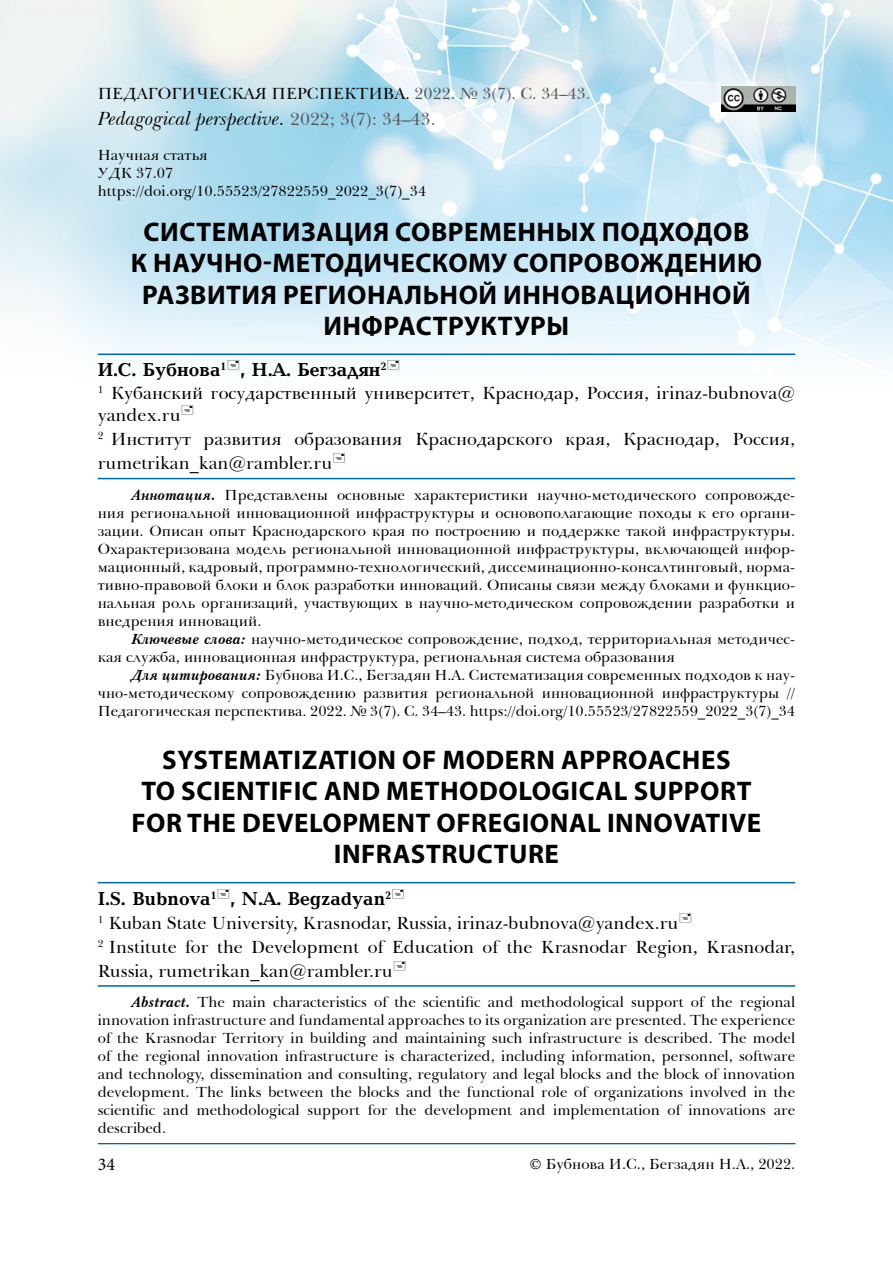
<style>
.page{position:relative;width:893px;height:1263px;background:#fff}
.page>*{position:absolute;margin:0;border:0;box-sizing:border-box;transform-origin:0 0}
.t1{font:700 27px/31.5px "Myriad Pro";letter-spacing:.02em;color:#000;text-align:center}
.t2{font:italic 19.5px "Baskerville BT";color:#000}
.t3{font:18px/23.5px "Baskerville BT";color:#000}
.t4{font:700 18px "Baltica";color:#000}
.t5{font:18px "Minion Pro";color:#000}
.t6{font:16.5px "Baskerville BT";color:#000}
.t7{font:15px/18px "Baskerville BT";color:#000;text-align:justify}
.s1{color:#575756}
.s2{font-style:normal;font-size:18px;color:#575756}
.s3{font-weight:700;font-style:italic}
</style>
<div class="page">
<img style="left:0;top:0;width:893px;height:362px">
<hr style="left:98px;top:1143px;width:697px;height:1px;background:#0067a1">
<hr style="left:98px;top:353px;width:697px;height:2px;background:#0067a1">
<hr style="left:98px;top:478px;width:697px;height:1px;background:#0067a1">
<hr style="left:98px;top:882px;width:697px;height:1px;background:#0067a1">
<hr style="left:98px;top:985px;width:697px;height:2px;background:#0067a1">
<img style="left:722px;top:86px;width:73px;height:26px">
<svg style="left:228px;top:360px;width:11px;height:2px"></svg>
<svg style="left:388px;top:360px;width:11px;height:2px"></svg>
<p class="t6" style="left:98px;top:82px;width:494px">ПЕДАГОГИЧЕСКАЯ ПЕРСПЕКТИВА. <span class="s1">2022. № 3(7). С. 34–43.</span></p>
<h2 class="t2" style="left:98px;top:106px;width:339px">Pedagogical perspective. <span class="s2">2022; 3(7): 34–43.</span></h2>
<p class="t7" style="left:98px;top:146px;width:330px;text-align:left">Научная статья<br>УДК 37.07 https://doi.org/10.55523/27822559_2022_3(7)_34</p>
<h1 class="t1" style="left:131px;top:215px;width:633px">СИСТЕМАТИЗАЦИЯ СОВРЕМЕННЫХ ПОДХОДОВ<br>К НАУЧНО-МЕТОДИЧЕСКОМУ СОПРОВОЖДЕНИЮ РАЗВИТИЯ РЕГИОНАЛЬНОЙ ИННОВАЦИОННОЙ ИНФРАСТРУКТУРЫ</h1>
<p class="t4" style="left:98px;top:360px;width:290px">И.С. Бубнова<sup>1</sup> , Н.А. Бегзадян<sup>2</sup></p>
<p class="t3" style="left:98px;top:380px;width:699px"><sup>1</sup> Кубанский государственный университет, Краснодар, Россия, irinaz-bubnova@ yandex.ru<br><sup>2</sup> Институт развития образования Краснодарского края, Краснодар, Россия, rumetrikan_kan@rambler.ru</p>
<p class="t7" style="left:98px;top:485px;width:699px;text-indent:34px"><span class="s3">Аннотация.</span> Представлены основные характеристики научно-методического сопровожде&shy;ния региональной инновационной инфраструктуры и основополагающие походы к его органи&shy;зации. Описан опыт Краснодарского края по построению и поддержке такой инфраструктуры.<br>Охарактеризована модель региональной инновационной инфраструктуры, включающей инфор&shy;мационный, кадровый, программно-технологический, диссеминационно-консалтинговый, норма&shy;тивно-правовой блоки и блок разработки инноваций. Описаны связи между блоками и функцио&shy;нальная роль организаций, участвующих в научно-методическом сопровождении разработки и внедрения инноваций.</p>
<p class="t7" style="left:98px;top:629px;width:697px;text-indent:34px"><span class="s3">Ключевые слова:</span> научно-методическое сопровождение, подход, территориальная методичес&shy;кая служба, инновационная инфраструктура, региональная система образования</p>
<p class="t7" style="left:98px;top:665px;width:699px;text-indent:34px"><span class="s3">Для цитирования:</span> Бубнова И.С., Бегзадян Н.А. Систематизация современных подходов к нау&shy;чно-методическому сопровождению развития региональной инновационной инфраструктуры // Педагогическая перспектива. 2022. № 3(7). С. 34–43. https://doi.org/10.55523/27822559_2022_3(7)_34</p>
<h1 class="t1" style="left:132px;top:743px;width:631px">SYSTEMATIZATION OF MODERN APPROACHES<br>TO SCIENTIFIC AND METHODOLOGICAL SUPPORT FOR THE DEVELOPMENT OFREGIONAL INNOVATIVE INFRASTRUCTURE</h1>
<p class="t4" style="left:98px;top:888px;width:295px">I.S. Bubnova<sup>1</sup> , N.A. Begzadyan<sup>2</sup></p>
<p class="t3" style="left:98px;top:910px;width:699px;line-height:24px"><sup>1</sup> Kuban State University, Krasnodar, Russia, irinaz-bubnova@yandex.ru<br><sup>2</sup> Institute for the Development of Education of the Krasnodar Region, Krasnodar,<br>Russia, rumetrikan_kan@rambler.ru</p>
<p class="t7" style="left:98px;top:993px;width:699px;text-indent:34px"><span class="s3">Abstract.</span> The main characteristics of the scientific and methodological support of the regional innovation infrastructure and fundamental approaches to its organization are presented. The experience of the Krasnodar Territory in building and maintaining such infrastructure is described. The model of the regional innovation infrastructure is characterized, including information, personnel, software and technology, dissemination and consulting, regulatory and legal blocks and the block of innovation development. The links between the blocks and the functional role of organizations involved in the scientific and methodological support for the development and implementation of innovations are described.</p>
<p class="t7" style="left:529px;top:1154px;width:268px">© Бубнова И.С., Бегзадян Н.А., 2022.</p>
<p class="t5" style="left:98px;top:1153px;width:19px">34</p>
</div>
